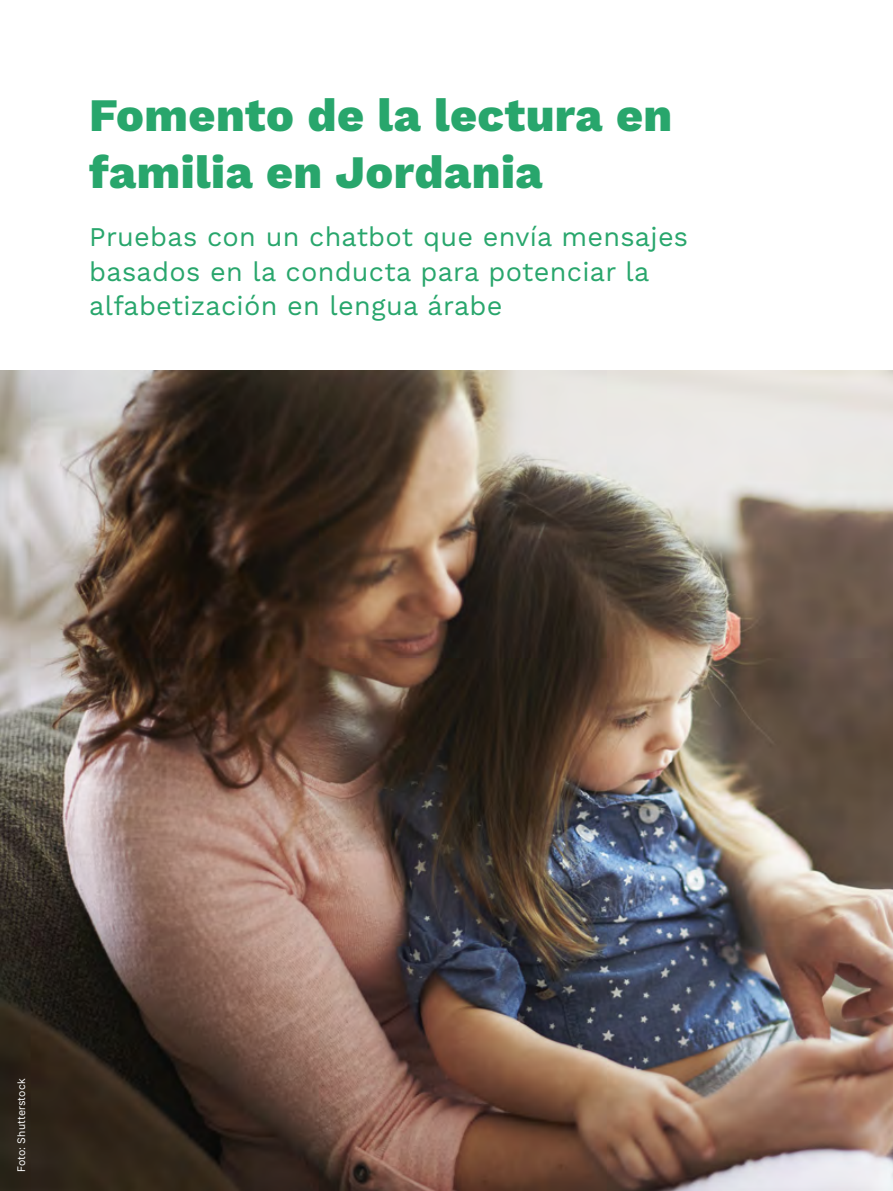
<style>
.page{position:relative;width:893px;height:1191px;background:#fff}
.page>*{position:absolute;margin:0;border:0;box-sizing:border-box;transform-origin:0 0}
.t1{font:800 46.5px/57.6px "Work Sans";letter-spacing:.01em;color:#28a66c}
.t2{font:27px/34.5px "Work Sans";letter-spacing:.01em;color:#28a66c}
.t3{font:10.5px "Inter";letter-spacing:.01em;color:#fff}
</style>
<div class="page">
<img style="left:0;top:370px;width:893px;height:821px">
<h1 class="t1" style="left:89px;top:89px;width:585px">Fomento de la lectura en familia en Jordania</h1>
<p class="t2" style="left:89px;top:221px;width:600px">Pruebas con un chatbot que envía mensajes basados en la conducta para potenciar la alfabetización en lengua árabe</p>
<p class="t3" style="left:14px;top:1172px;width:95px;rotate:-90deg">Foto: Shutterstock</p>
</div>
